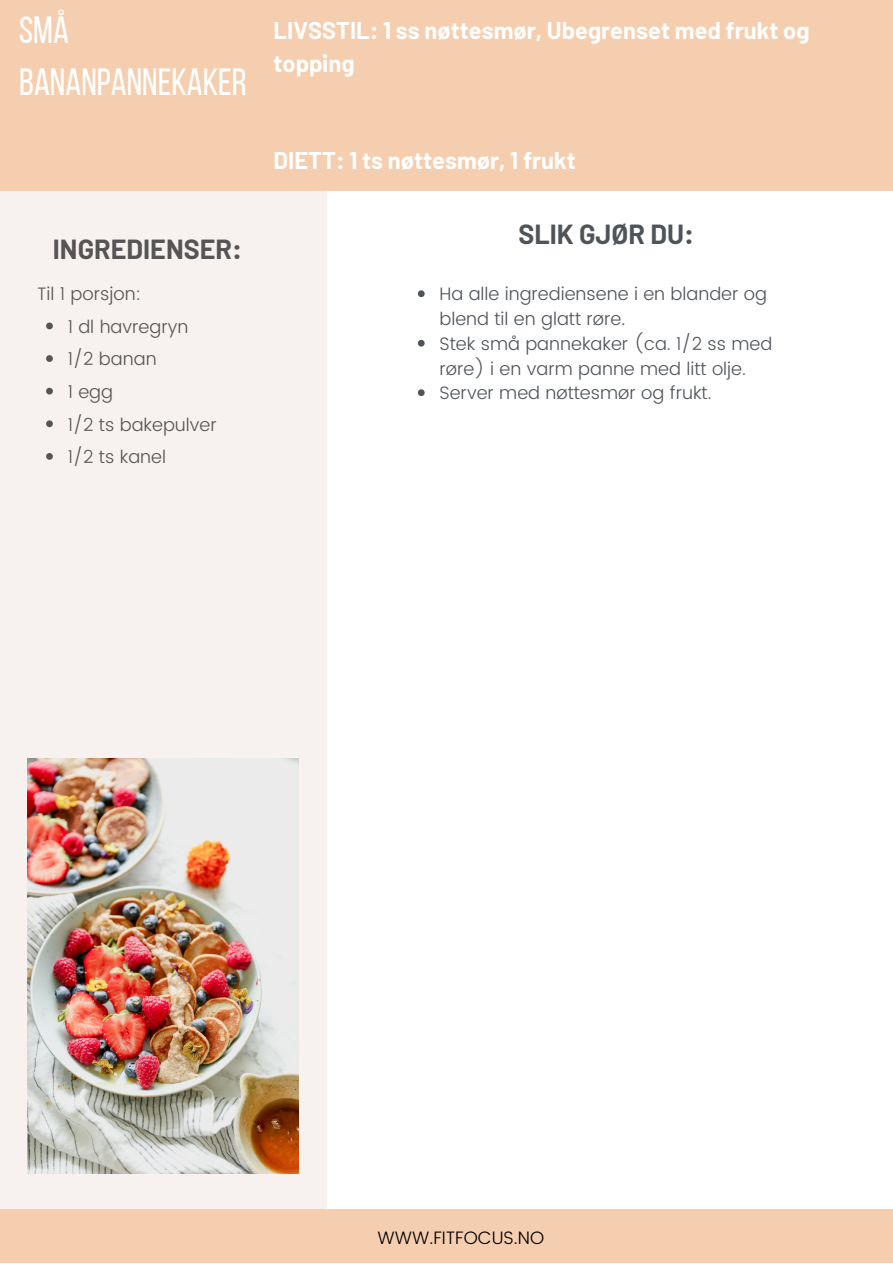
<style>
.page{position:relative;width:893px;height:1264px;background:#fff}
.page>*{position:absolute;margin:0;border:0;box-sizing:border-box;transform-origin:0 0}
.t1{font:37.8px/52.1px "Bebas Neue";color:#fff}
.t2{font:700 27px "Barlow";color:#555}
.t3{font:700 27px "Barlow";color:#4f545a}
.t4{font:700 23.7px/32.5px "Barlow";color:#fff}
.t5{font:300 18px/24.8px "Poppins";color:#4f545a}
.t6{font:300 18px/32.5px "Poppins";color:#555}
.t7{font:300 18px "Poppins";color:#000}
</style>
<div class="page">
<div style="left:0;top:190px;width:326px;height:1072px;background:#f7f1f0"></div>
<div style="left:0;top:0;width:892px;height:190px;background:#f5ceaf"></div>
<img style="left:28px;top:758px;width:271px;height:415px">
<div style="left:0;top:1208px;width:892px;height:54px;background:#f5ceaf"></div>
<svg style="left:46px;top:322px;width:7px;height:7px"></svg>
<svg style="left:46px;top:355px;width:7px;height:7px"></svg>
<svg style="left:46px;top:388px;width:7px;height:6px"></svg>
<svg style="left:46px;top:420px;width:7px;height:7px"></svg>
<svg style="left:46px;top:453px;width:7px;height:7px"></svg>
<svg style="left:418px;top:290px;width:6px;height:7px"></svg>
<svg style="left:418px;top:340px;width:6px;height:6px"></svg>
<svg style="left:418px;top:389px;width:6px;height:7px"></svg>
<h1 class="t1" style="left:19px;top:8px;width:229px">SMÅ<br>BANANPANNEKAKER</h1>
<h2 class="t2" style="left:53px;top:232px;width:190px">INGREDIENSER:</h2>
<p class="t6" style="left:37px;top:277px;width:105px">Til 1 porsjon:</p>
<p class="t6" style="left:68px;top:310px;width:151px">1 dl havregryn<br>1/2 banan<br>1 egg<br>1/2 ts bakepulver<br>1/2 ts kanel</p>
<h3 class="t4" style="left:273px;top:13px;width:537px">LIVSSTIL: 1 ss nøttesmør, Ubegrenset med frukt og topping</h3>
<h3 class="t4" style="left:273px;top:143px;width:304px">DIETT: 1 ts nøttesmør, 1 frukt</h3>
<h2 class="t3" style="left:518px;top:216px;width:177px">SLIK GJØR DU:</h2>
<p class="t5" style="left:439px;top:282px;width:334px">Ha alle ingrediensene i en blander og blend til en glatt røre.<br>Stek små pannekaker (ca. 1/2 ss med røre) i en varm panne med litt olje.<br>Server med nøttesmør og frukt.</p>
<p class="t7" style="left:377px;top:1226px;width:168px">WWW.FITFOCUS.NO</p>
</div>
